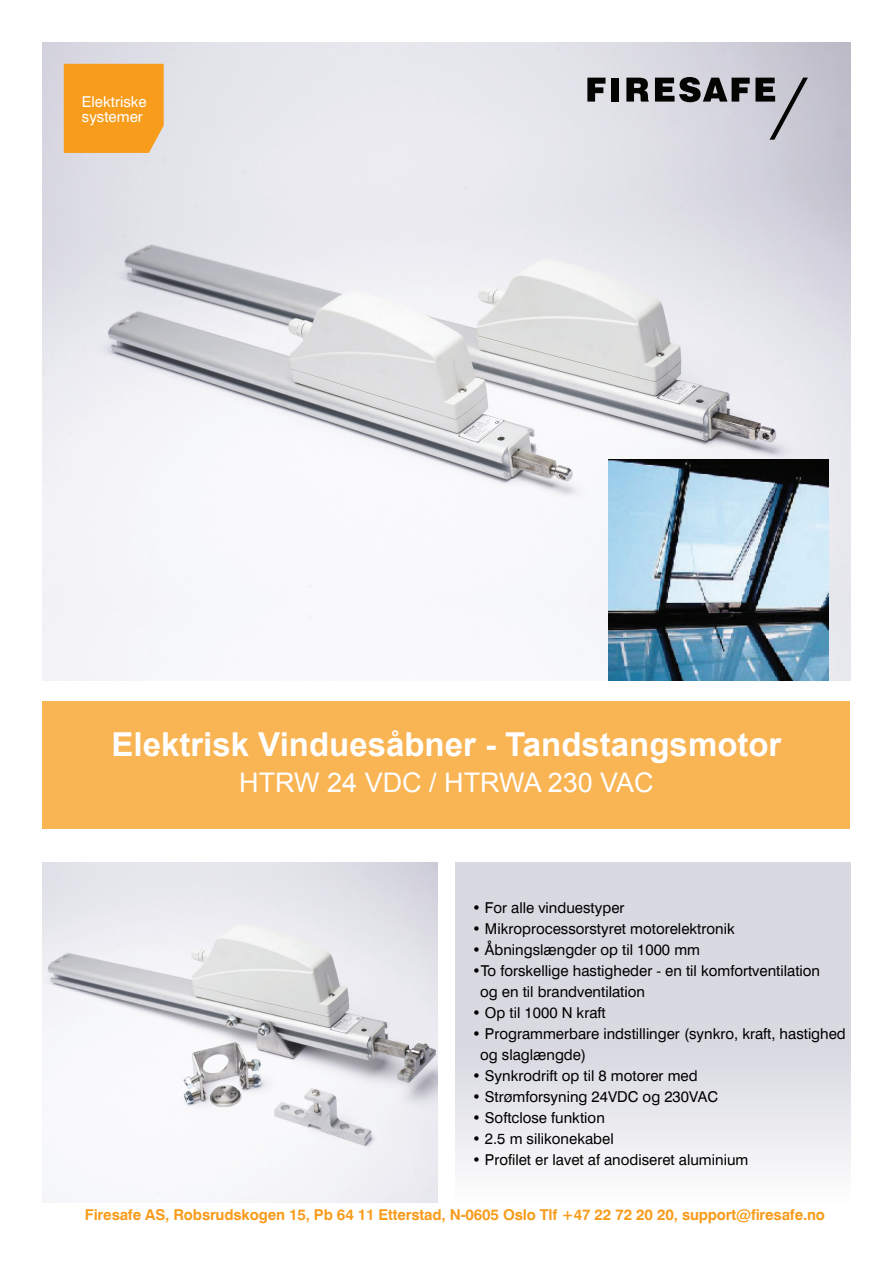
<style>
.page{position:relative;width:893px;height:1263px;background:#fff}
.page>*{position:absolute;margin:0;border:0;box-sizing:border-box;transform-origin:0 0}
.t1{font:700 33px "Arial";color:#fff}
.t2{font:27px "Arial";color:#fff}
.t3{font:15px/21px "Swiss 721 BT";color:#010000}
.t4{font:700 15px "Swis 721 BT";letter-spacing:-.01em;color:#f89c1c}
.t5{font:15px/15px "Swiss 721 BT";color:#fff}
</style>
<div class="page">
<div style="left:43px;top:702px;width:807px;height:127px;background:#f9b454"></div>
<img style="left:43px;top:43px;width:807px;height:637px">
<img style="left:43px;top:863px;width:395px;height:340px">
<div style="left:455px;top:863px;width:395px;height:340px;background:linear-gradient(to bottom,#ced0da,#f2f3f5)"></div>
<img style="left:608px;top:459px;width:221px;height:221px">
<div style="left:64px;top:64px;width:100px;height:89px;background:#f89c1c"></div>
<svg style="left:587px;top:78px;width:18px;height:24px"></svg>
<div style="left:611px;top:78px;width:8px;height:24px;background:#040503"></div>
<svg style="left:626px;top:78px;width:23px;height:24px"></svg>
<svg style="left:655px;top:77px;width:153px;height:63px;background:#a6a6ad"></svg>
<p class="t5" style="left:82px;top:94px;width:66px">Elektriske systemer</p>
<h1 class="t1" style="left:111px;top:723px;width:671px">Elektrisk Vinduesåbner - Tandstangsmotor</h1>
<h2 class="t2" style="left:239px;top:765px;width:416px">HTRW 24 VDC / HTRWA 230 VAC</h2>
<p class="t3" style="left:472px;top:896px;width:154px">• For alle vinduestyper</p>
<p class="t3" style="left:472px;top:917px;width:264px">• Mikroprocessorstyret motorelektronik</p>
<p class="t3" style="left:472px;top:938px;width:230px">• Åbningslængder op til 1000 mm</p>
<p class="t3" style="left:480px;top:959px;width:342px;text-indent:-8px">•To forskellige hastigheder - en til komfortventilation og en til brandventilation</p>
<p class="t3" style="left:472px;top:1001px;width:135px">• Op til 1000 N kraft</p>
<p class="t3" style="left:480px;top:1022px;width:367px;text-indent:-8px">• Programmerbare indstillinger (synkro, kraft, hastighed og slaglængde)</p>
<p class="t3" style="left:472px;top:1064px;width:227px">• Synkrodrift op til 8 motorer med</p>
<p class="t3" style="left:472px;top:1085px;width:248px">• Strømforsyning 24VDC og 230VAC</p>
<p class="t3" style="left:472px;top:1106px;width:134px">• Softclose funktion</p>
<p class="t3" style="left:472px;top:1127px;width:143px">• 2.5 m silikonekabel</p>
<p class="t3" style="left:472px;top:1148px;width:278px">• Profilet er lavet af anodiseret aluminium</p>
<p class="t4" style="left:85px;top:1206px;width:742px">Firesafe AS, Robsrudskogen 15, Pb 64 11 Etterstad, N-0605 Oslo Tlf +47 22 72 20 20, support@firesafe.no</p>
</div>
